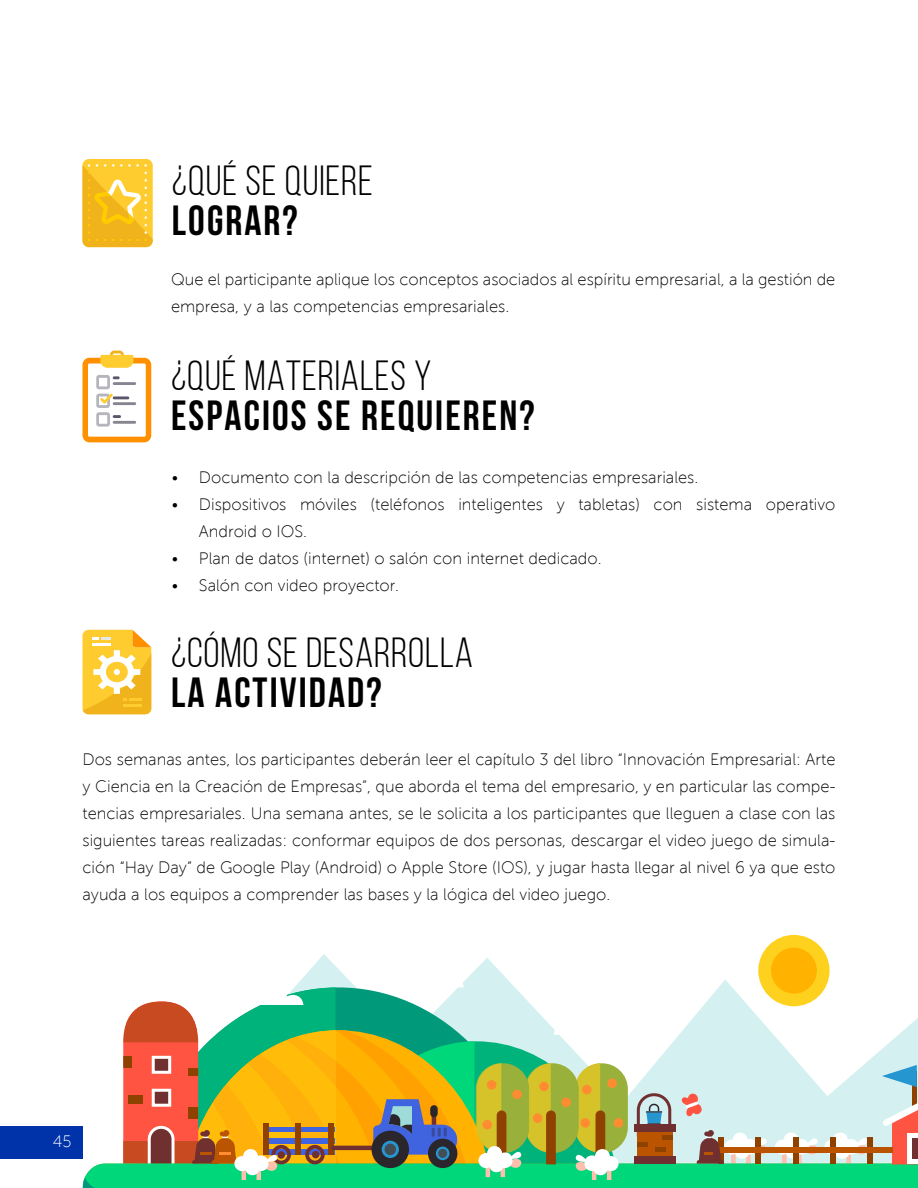
<style>
.page{position:relative;width:918px;height:1188px;background:#fff}
.page>*{position:absolute;margin:0;border:0;box-sizing:border-box;transform-origin:0 0}
.t1{font:42px "Bebas Neue";letter-spacing:.02em;color:#000}
.t2{font:700 42px "Bebas Neue";letter-spacing:.05em;color:#000}
.t3{font:16.5px/27px "Museo Sans W01 100";color:#000}
.t4{font:16.5px "Museo Sans W01 100";color:#fff}
</style>
<div class="page">
<div style="left:0;top:1126px;width:82px;height:33px;background:#0032aa"></div>
<div style="left:758px;top:935px;width:72px;height:71px;background:#ffd11f;border-radius:50%"></div>
<div style="left:771px;top:948px;width:46px;height:46px;background:#ffb300;border-radius:50%"></div>
<svg style="left:83px;top:965px;width:835px;height:223px"></svg>
<div style="left:82px;top:159px;width:71px;height:88px;background:#ffcc30;border-radius:6px"></div>
<svg style="left:82px;top:164px;width:71px;height:83px"></svg>
<div style="left:83px;top:358px;width:68px;height:84px;background:#ff9100;border-radius:7px"></div>
<div style="left:88px;top:363px;width:58px;height:74px;background:#fff"></div>
<hr style="left:113px;top:382px;width:23px;height:3px;background:#878591">
<hr style="left:113px;top:396px;width:16px;height:3px;background:#5c546b">
<hr style="left:113px;top:402px;width:23px;height:3px;background:#878591">
<hr style="left:113px;top:421px;width:23px;height:3px;background:#878591">
<svg style="left:100px;top:351px;width:33px;height:17px"></svg>
<svg style="left:96px;top:375px;width:25px;height:52px"></svg>
<svg style="left:82px;top:630px;width:69px;height:84px"></svg>
<hr style="left:123px;top:704px;width:19px;height:3px;background:#ffcc30">
<h1 class="t1" style="left:172px;top:158px;width:203px">¿QUÉ SE QUIERE</h1>
<h1 class="t2" style="left:172px;top:198px;width:127px">LOGRAR?</h1>
<p class="t3" style="left:171px;top:266px;width:666px">Que el participante aplique los conceptos asociados al espíritu empresarial, a la gestión de empresa, y a las competencias empresariales.</p>
<h1 class="t1" style="left:171px;top:353px;width:262px">¿QUÉ MATERIALES Y</h1>
<h1 class="t2" style="left:171px;top:393px;width:365px">ESPACIOS SE REQUIEREN?</h1>
<p class="t3" style="left:172px;top:464px;width:528px">• Documento con la descripción de las competencias empresariales.</p>
<p class="t3" style="left:199px;top:491px;width:638px;text-indent:-27px">• Dispositivos móviles (teléfonos inteligentes y tabletas) con sistema operativo<br>Android o IOS.</p>
<p class="t3" style="left:172px;top:545px;width:431px">• Plan de datos (internet) o salón con internet dedicado.</p>
<p class="t3" style="left:172px;top:572px;width:229px">• Salón con video proyector.</p>
<h1 class="t1" style="left:171px;top:630px;width:304px">¿CÓMO SE DESARROLLA</h1>
<h1 class="t2" style="left:171px;top:670px;width:212px">LA ACTIVIDAD?</h1>
<p class="t3" style="left:82px;top:746px;width:755px;text-align:justify">Dos semanas antes, los participantes deberán leer el capítulo 3 del libro “Innovación Empresarial: Arte y Ciencia en la Creación de Empresas”, que aborda el tema del empresario, y en particular las compe&shy;tencias empresariales. Una semana antes, se le solicita a los participantes que lleguen a clase con las siguientes tareas realizadas: conformar equipos de dos personas, descargar el video juego de simula&shy;ción “Hay Day” de Google Play (Android) o Apple Store (IOS), y jugar hasta llegar al nivel 6 ya que esto ayuda a los equipos a comprender las bases y la lógica del video juego.</p>
<p class="t4" style="left:53px;top:1133px;width:20px">45</p>
</div>
